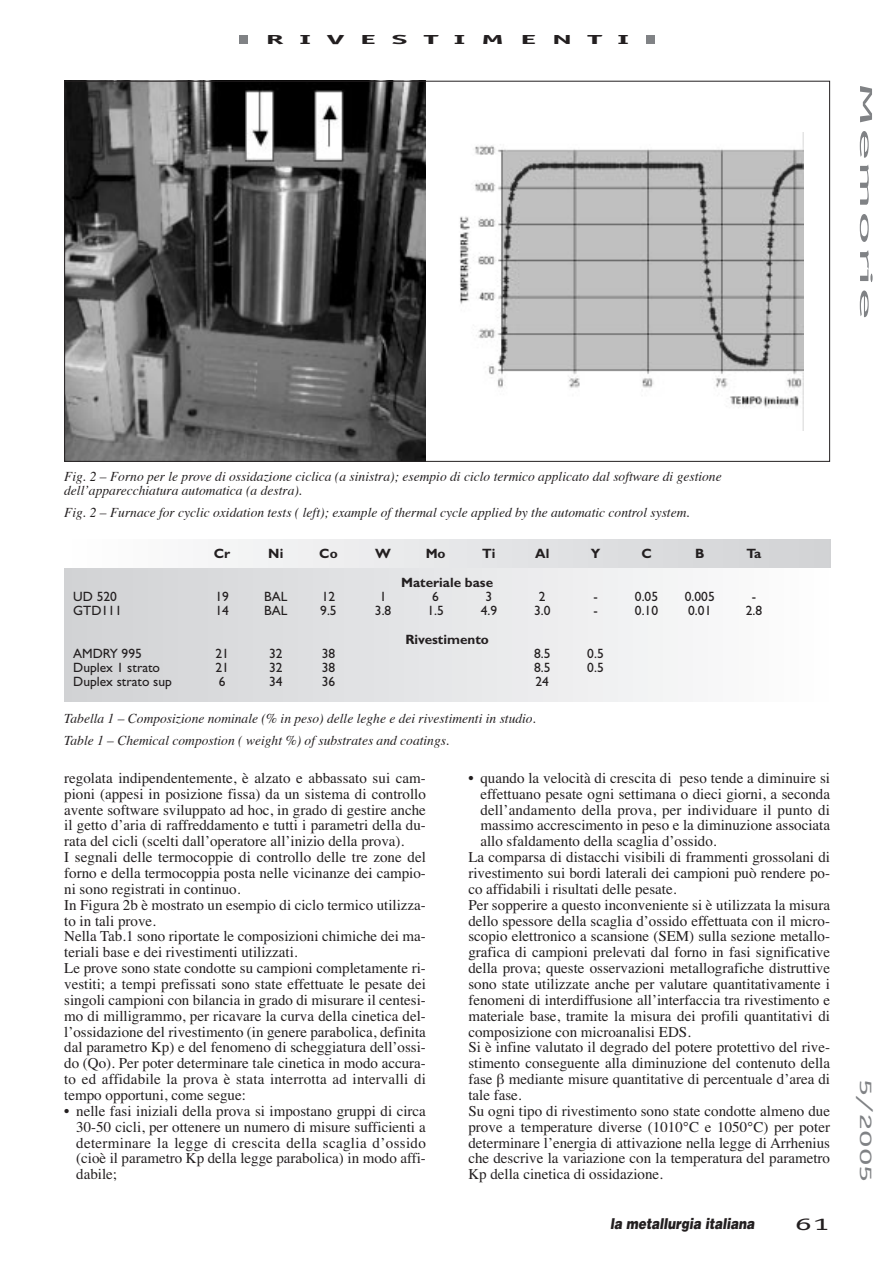
<style>
.page{position:relative;width:893px;height:1262px;background:#fff}
.page>*{position:absolute;margin:0;border:0;box-sizing:border-box;transform-origin:0 0}
.t1{font:18px "Officina Sans";color:#808285;scale:4 1}
.t2{font:18px "Officina Sans";color:#808285;scale:2 1}
.t3{font:18px "Officina Sans";color:#231f20;scale:2 1}
.t4{font:15px/15.9px "Times";color:#231f20}
.t5{font:italic 900 15px "Helvetica";color:#231f20;scale:.8 1}
.t6{font:italic 13.5px/14.2px "Times";color:#231f20}
.t7{font:13.5px "Gill Sans";color:#231f20}
.t8{font:700 13.5px "Gill Sans";color:#231f20}
.t9{font:700 13.5px "Officina Sans";letter-spacing:.47em;color:#231f20;scale:2.5 1}
</style>
<div class="page">
<div style="left:64px;top:569px;width:766px;height:132px;background:linear-gradient(to right,#d0d1d4,#fdfefe)"></div>
<div style="left:64px;top:540px;width:766px;height:27px;background:linear-gradient(to right,#fefefe,#d1d2d4)"></div>
<div style="left:646px;top:36px;width:8px;height:8px;background:#808285"></div>
<div style="left:239px;top:36px;width:9px;height:8px;background:#808285"></div>
<img style="left:66px;top:83px;width:360px;height:377px">
<img style="left:459px;top:132px;width:344px;height:298px">
<p class="t9" style="left:265px;top:34px;width:147px">RIVESTIMENTI</p>
<p class="t1" style="left:873px;top:81px;width:61px;rotate:90deg">Memorie</p>
<p class="t6" style="left:64px;top:470px;width:659px">Fig. 2 – Forno per le prove di ossidazione ciclica (a sinistra); esempio di ciclo termico applicato dal software di gestione dell’apparecchiatura automatica (a destra).</p>
<p class="t6" style="left:64px;top:506px;width:627px">Fig. 2 – Furnace for cyclic oxidation tests ( left); example of thermal cycle applied by the automatic control system.</p>
<p class="t8" style="left:214px;top:549px;width:18px">Cr</p>
<p class="t8" style="left:268px;top:549px;width:17px">Ni</p>
<p class="t8" style="left:319px;top:549px;width:20px">Co</p>
<p class="t8" style="left:375px;top:549px;width:17px">W</p>
<p class="t8" style="left:425px;top:549px;width:21px">Mo</p>
<p class="t8" style="left:482px;top:549px;width:15px">Ti</p>
<p class="t8" style="left:535px;top:549px;width:16px">Al</p>
<p class="t8" style="left:590px;top:549px;width:11px">Y</p>
<p class="t8" style="left:641px;top:549px;width:12px">C</p>
<p class="t8" style="left:695px;top:549px;width:11px">B</p>
<p class="t8" style="left:746px;top:549px;width:16px">Ta</p>
<p class="t8" style="left:401px;top:577px;width:94px">Materiale base</p>
<p class="t7" style="left:73px;top:592px;width:45px">UD 520</p>
<p class="t7" style="left:215px;top:592px;width:15px">19</p>
<p class="t7" style="left:264px;top:592px;width:25px">BAL</p>
<p class="t7" style="left:322px;top:592px;width:15px">12</p>
<p class="t7" style="left:380px;top:592px;width:8px">1</p>
<p class="t7" style="left:432px;top:592px;width:8px">6</p>
<p class="t7" style="left:485px;top:592px;width:8px">3</p>
<p class="t7" style="left:539px;top:592px;width:8px">2</p>
<p class="t7" style="left:593px;top:592px;width:6px">-</p>
<p class="t7" style="left:635px;top:592px;width:25px">0.05</p>
<p class="t7" style="left:684px;top:592px;width:31px">0.005</p>
<p class="t7" style="left:751px;top:592px;width:6px">-</p>
<p class="t7" style="left:73px;top:606px;width:50px">GTD111</p>
<p class="t7" style="left:215px;top:606px;width:15px">14</p>
<p class="t7" style="left:264px;top:606px;width:25px">BAL</p>
<p class="t7" style="left:320px;top:606px;width:18px">9.5</p>
<p class="t7" style="left:375px;top:606px;width:18px">3.8</p>
<p class="t7" style="left:427px;top:606px;width:18px">1.5</p>
<p class="t7" style="left:480px;top:606px;width:18px">4.9</p>
<p class="t7" style="left:534px;top:606px;width:18px">3.0</p>
<p class="t7" style="left:593px;top:606px;width:6px">-</p>
<p class="t7" style="left:635px;top:606px;width:25px">0.10</p>
<p class="t7" style="left:688px;top:606px;width:25px">0.01</p>
<p class="t7" style="left:745px;top:606px;width:18px">2.8</p>
<p class="t8" style="left:405px;top:634px;width:85px">Rivestimento</p>
<p class="t7" style="left:73px;top:649px;width:70px">AMDRY 995</p>
<p class="t7" style="left:215px;top:649px;width:15px">21</p>
<p class="t7" style="left:269px;top:649px;width:15px">32</p>
<p class="t7" style="left:322px;top:649px;width:15px">38</p>
<p class="t7" style="left:534px;top:649px;width:18px">8.5</p>
<p class="t7" style="left:587px;top:649px;width:18px">0.5</p>
<p class="t7" style="left:73px;top:663px;width:88px">Duplex 1 strato</p>
<p class="t7" style="left:215px;top:663px;width:15px">21</p>
<p class="t7" style="left:269px;top:663px;width:15px">32</p>
<p class="t7" style="left:322px;top:663px;width:15px">38</p>
<p class="t7" style="left:534px;top:663px;width:18px">8.5</p>
<p class="t7" style="left:587px;top:663px;width:18px">0.5</p>
<p class="t7" style="left:73px;top:677px;width:100px">Duplex strato sup</p>
<p class="t7" style="left:219px;top:677px;width:8px">6</p>
<p class="t7" style="left:269px;top:677px;width:15px">34</p>
<p class="t7" style="left:322px;top:677px;width:15px">36</p>
<p class="t7" style="left:535px;top:677px;width:15px">24</p>
<p class="t6" style="left:64px;top:708px;width:473px;line-height:21.8px">Tabella 1 – Composizione nominale (% in peso) delle leghe e dei rivestimenti in studio.<br>Table 1 – Chemical compostion ( weight %) of substrates and coatings.</p>
<p class="t4" style="left:64px;top:771px;width:363px">regolata indipendentemente, è alzato e abbassato sui cam&shy;pioni (appesi in posizione fissa) da un sistema di controllo avente software sviluppato ad hoc, in grado di gestire anche il getto d’aria di raffreddamento e tutti i parametri della du&shy;rata del cicli (scelti dall’operatore all’inizio della prova).<br>I segnali delle termocoppie di controllo delle tre zone del forno e della termocoppia posta nelle vicinanze dei campio&shy;ni sono registrati in continuo.<br>In Figura 2b è mostrato un esempio di ciclo termico utilizza&shy;to in tali prove.<br>Nella Tab.1 sono riportate le composizioni chimiche dei ma&shy;teriali base e dei rivestimenti utilizzati.<br>Le prove sono state condotte su campioni completamente ri&shy;vestiti; a tempi prefissati sono state effettuate le pesate dei singoli campioni con bilancia in grado di misurare il centesi&shy;mo di milligrammo, per ricavare la curva della cinetica del&shy;l’ossidazione del rivestimento (in genere parabolica, definita dal parametro Kp) e del fenomeno di scheggiatura dell’ossi&shy;do (Qo). Per poter determinare tale cinetica in modo accura&shy;to ed affidabile la prova è stata interrotta ad intervalli di tempo opportuni, come segue:</p>
<p class="t4" style="left:76px;top:1104px;width:351px;text-align:justify;text-indent:-12px">• nelle fasi iniziali della prova si impostano gruppi di circa 30-50 cicli, per ottenere un numero di misure sufficienti a determinare la legge di crescita della scaglia d’ossido (cioè il parametro Kp della legge parabolica) in modo affi&shy;dabile;</p>
<p class="t4" style="left:468px;top:771px;width:363px">• quando la velocità di crescita di peso tende a diminuire si</p>
<p class="t4" style="left:480px;top:787px;width:351px">effettuano pesate ogni settimana o dieci giorni, a seconda</p>
<p class="t4" style="left:480px;top:803px;width:351px">dell’andamento della prova, per individuare il punto di</p>
<p class="t4" style="left:480px;top:819px;width:351px">massimo accrescimento in peso e la diminuzione associata</p>
<p class="t4" style="left:480px;top:834px;width:238px">allo sfaldamento della scaglia d’ossido.</p>
<p class="t4" style="left:468px;top:850px;width:363px">La comparsa di distacchi visibili di frammenti grossolani di</p>
<p class="t4" style="left:468px;top:866px;width:363px">rivestimento sui bordi laterali dei campioni può rendere po-</p>
<p class="t4" style="left:468px;top:882px;width:210px">co affidabili i risultati delle pesate.</p>
<p class="t4" style="left:468px;top:898px;width:363px">Per sopperire a questo inconveniente si è utilizzata la misura</p>
<p class="t4" style="left:468px;top:914px;width:363px">dello spessore della scaglia d’ossido effettuata con il micro-</p>
<p class="t4" style="left:468px;top:929px;width:363px">scopio elettronico a scansione (SEM) sulla sezione metallo-</p>
<p class="t4" style="left:468px;top:945px;width:363px">grafica di campioni prelevati dal forno in fasi significative</p>
<p class="t4" style="left:468px;top:961px;width:363px">della prova; queste osservazioni metallografiche distruttive</p>
<p class="t4" style="left:468px;top:977px;width:363px">sono state utilizzate anche per valutare quantitativamente i</p>
<p class="t4" style="left:468px;top:993px;width:363px">fenomeni di interdiffusione all’interfaccia tra rivestimento e</p>
<p class="t4" style="left:468px;top:1009px;width:363px">materiale base, tramite la misura dei profili quantitativi di</p>
<p class="t4" style="left:468px;top:1025px;width:224px">composizione con microanalisi EDS.</p>
<p class="t4" style="left:468px;top:1040px;width:363px">Si è infine valutato il degrado del potere protettivo del rive-</p>
<p class="t4" style="left:468px;top:1056px;width:363px">stimento conseguente alla diminuzione del contenuto della</p>
<p class="t4" style="left:468px;top:1072px;width:363px">fase mediante misure quantitative di percentuale d’area di</p>
<p class="t4" style="left:468px;top:1088px;width:55px">tale fase.</p>
<p class="t4" style="left:468px;top:1104px;width:363px">Su ogni tipo di rivestimento sono state condotte almeno due</p>
<p class="t4" style="left:468px;top:1120px;width:363px">prove a temperature diverse (1010°C e 1050°C) per poter</p>
<p class="t4" style="left:468px;top:1136px;width:363px">determinare l’energia di attivazione nella legge di Arrhenius</p>
<p class="t4" style="left:468px;top:1151px;width:363px">che descrive la variazione con la temperatura del parametro</p>
<p class="t4" style="left:468px;top:1167px;width:196px">Kp della cinetica di ossidazione.</p>
<p class="t5" style="left:610px;top:1217px;width:182px">la metallurgia italiana</p>
<p class="t3" style="left:795px;top:1217px;width:19px">61</p>
<p class="t2" style="left:873px;top:1079px;width:53px;rotate:90deg">5/2005</p>
</div>
